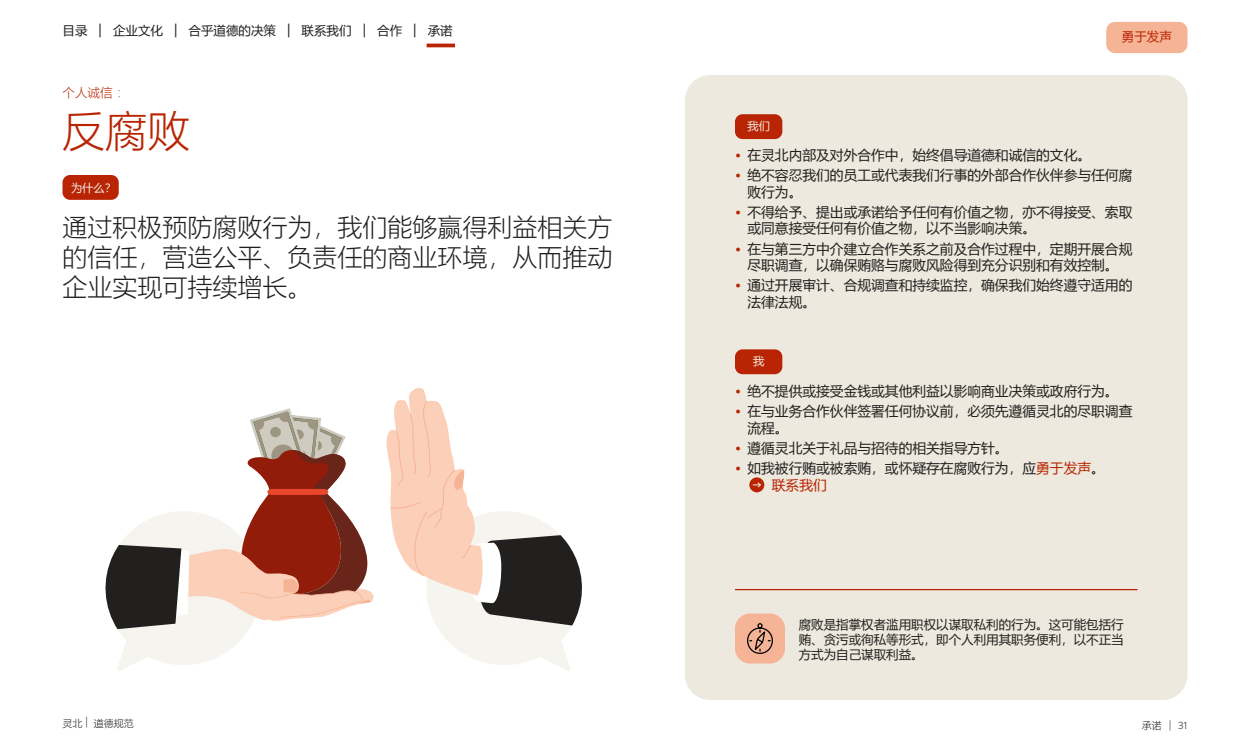
<style>
.page{position:relative;width:1250px;height:750px;background:#fff}
.page>*{position:absolute;margin:0;border:0;box-sizing:border-box;transform-origin:0 0}
.t1{font:300 42.5px "Microsoft Ya Hei";color:#b92504}
.t2{font:300 25px/30px "Microsoft Ya Hei";color:#22201f;text-align:justify}
.t3{font:13.75px/16.5px "Microsoft Ya Hei";color:#22201f}
.t4{font:12.5px/15px "Microsoft Ya Hei";color:#22201f;text-align:justify}
.t5{font:300 12.5px "Microsoft Ya Hei";color:#b92504}
.t6{font:12.5px "Microsoft Ya Hei";color:#b92504}
.t7{font:11.25px "Microsoft Ya Hei";color:#ede9de}
.t8{font:300 10px "Microsoft Ya Hei";color:#22201f}
.t9{font:300 10px "Noto Sans";color:#22201f}
.s1{color:#b92504}
.s2{font-family:"Microsoft Ya Hei"}
</style>
<div class="page">
<div style="left:1106px;top:22px;width:82px;height:31px;background:#f5b496;border-radius:9px"></div>
<hr style="left:427px;top:44px;width:28px;height:3px;background:#b92504">
<div style="left:685px;top:75px;width:503px;height:625px;background:#ede9de;border-radius:25px"></div>
<div style="left:62px;top:175px;width:57px;height:25px;background:#b92504;border-radius:8px"></div>
<div style="left:735px;top:114px;width:47px;height:25px;background:#b92504;border-radius:8px"></div>
<div style="left:735px;top:614px;width:50px;height:50px;background:#f5b496;border-radius:15px"></div>
<svg style="left:747px;top:623px;width:26px;height:31px"></svg>
<div style="left:735px;top:349px;width:47px;height:25px;background:#b92504;border-radius:8px"></div>
<div style="left:749px;top:477px;width:15px;height:15px;background:#b92504;border-radius:50%"></div>
<svg style="left:753px;top:482px;width:8px;height:6px"></svg>
<hr style="left:735px;top:589px;width:403px;height:1px;background:#b92504">
<svg style="left:105px;top:388px;width:477px;height:283px"></svg>
<p class="t4" style="left:62px;top:23px;width:392px">目录 | 企业文化 | 合乎道德的决策 | 联系我们 | 合作 | 承诺</p>
<p class="t5" style="left:62px;top:85px;width:68px">个人诚信 ：</p>
<h1 class="t1" style="left:62px;top:103px;width:129px">反腐败</h1>
<p class="t7" style="left:71px;top:180px;width:46px">为什么？</p>
<h2 class="t2" style="left:62px;top:212px;width:551px">通过积极预防腐败行为，我们能够赢得利益相关方的信任，营造公平、负责任的商业环境，从而推动企业实现可持续增长。</h2>
<p class="t8" style="left:62px;top:716px;width:73px">灵北 | 道德规范</p>
<p class="t7" style="left:747px;top:118px;width:24px">我们</p>
<p class="t6" style="left:1122px;top:28px;width:51px">勇于发声</p>
<p class="t3" style="left:735px;top:146px;width:358px"><span class="s1">•</span> 在灵北内部及对外合作中，始终倡导道德和诚信的文化。</p>
<p class="t3" style="left:747px;top:167px;width:386px;text-indent:-12px"><span class="s1">•</span> 绝不容忍我们的员工或代表我们行事的外部合作伙伴参与任何腐败行为。</p>
<p class="t3" style="left:747px;top:203px;width:386px;text-indent:-12px"><span class="s1">•</span> 不得给予、提出或承诺给予任何有价值之物，亦不得接受、索取或同意接受任何有价值之物，以不当影响决策。</p>
<p class="t3" style="left:735px;top:240px;width:399px;text-align:center"><span class="s1">•</span> 在与第三方中介建立合作关系之前及合作过程中，定期开展合规尽职调查，以确保贿赂与腐败风险得到充分识别和有效控制。</p>
<p class="t3" style="left:747px;top:277px;width:386px;text-indent:-12px"><span class="s1">•</span> 通过开展审计、合规调查和持续监控，确保我们始终遵守适用的法律法规。</p>
<p class="t7" style="left:753px;top:353px;width:13px">我</p>
<p class="t3" style="left:735px;top:382px;width:385px"><span class="s1">•</span> 绝不提供或接受金钱或其他利益以影响商业决策或政府行为。</p>
<p class="t3" style="left:747px;top:403px;width:386px;text-indent:-12px"><span class="s1">•</span> 在与业务合作伙伴签署任何协议前，必须先遵循灵北的尽职调查流程。</p>
<p class="t3" style="left:735px;top:439px;width:275px"><span class="s1">•</span> 遵循灵北关于礼品与招待的相关指导方针。</p>
<p class="t3" style="left:772px;top:460px;width:335px;text-indent:-37px"><span class="s1">•</span> 如我被行贿或被索贿，或怀疑存在腐败行为，应<span class="s1">勇于发声</span>。<span class="s1">联系我们</span></p>
<p class="t4" style="left:799px;top:616px;width:326px">腐败是指掌权者滥用职权以谋取私利的行为。这可能包括行贿、贪污或徇私等形式，即个人利用其职务便利，以不正当方式为自己谋取利益。</p>
<p class="t9" style="left:1142px;top:719px;width:47px"><span class="s2">承诺</span> | 31</p>
</div>
